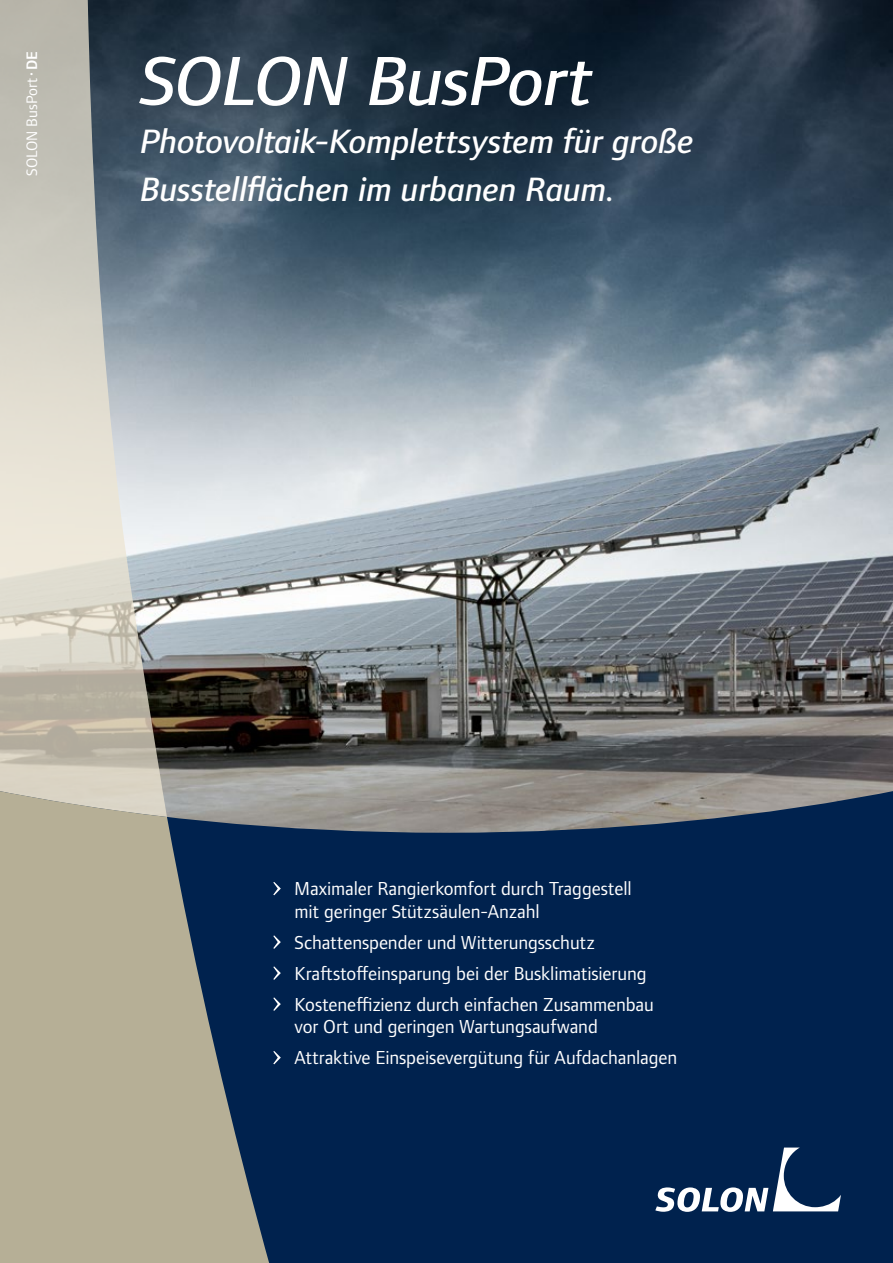
<style>
.page{position:relative;width:893px;height:1263px;background:#fff}
.page>*{position:absolute;margin:0;border:0;box-sizing:border-box;transform-origin:0 0}
.t1{font:italic 72px "Foundry Form Sans Med";letter-spacing:-.015em;color:#fff}
.t2{font:italic 34.95px/48px "Foundry Form Sans Med";letter-spacing:-.01em;color:#fff}
.Titel_Product_Featu{font:19.5px/22.5px "Foundry Form Sans";letter-spacing:-.005em;color:#fff}
.t3{font:15.75px "Foundry Form Sans";color:#fff}
.s1{font-weight:600}
</style>
<div class="page">
<img style="left:167px;top:0;width:726px;height:788px">
<svg style="left:273px;top:788px;width:620px;height:475px;background:#0b2a52"></svg>
<svg style="left:0;top:0;width:167px;height:788px;background:#b3b4af"></svg>
<svg style="left:0;top:788px;width:273px;height:475px;background:#929389"></svg>
<svg style="left:273px;top:882px;width:8px;height:13px"></svg>
<svg style="left:273px;top:935px;width:8px;height:14px"></svg>
<svg style="left:273px;top:966px;width:8px;height:14px"></svg>
<svg style="left:273px;top:997px;width:8px;height:14px"></svg>
<svg style="left:273px;top:1051px;width:8px;height:13px"></svg>
<svg style="left:655px;top:1147px;width:186px;height:65px"></svg>
<p class="t3" style="left:23px;top:176px;width:126px;rotate:-90deg">SOLON BusPort<span class="s1">·DE</span></p>
<p class="t1" style="left:141px;top:41px;width:452px">SOLON BusPort</p>
<p class="t2" style="left:141px;top:118px;width:555px">Photovoltaik-Komplettsystem für große<br>Busstellflächen im urbanen Raum.</p>
<p class="Titel_Product_Featu" style="left:295px;top:877px;width:339px">Maximaler Rangierkomfort durch Traggestell mit geringer Stützsäulen-Anzahl</p>
<p class="Titel_Product_Featu" style="left:295px;top:931px;width:302px">Schattenspender und Witterungsschutz</p>
<p class="Titel_Product_Featu" style="left:295px;top:962px;width:354px">Kraftstoffeinsparung bei der Busklimatisierung</p>
<p class="Titel_Product_Featu" style="left:295px;top:993px;width:361px">Kosteneffizienz durch einfachen Zusammenbau vor Ort und geringen Wartungsaufwand</p>
<p class="Titel_Product_Featu" style="left:295px;top:1046px;width:384px">Attraktive Einspeisevergütung für Aufdachanlagen</p>
</div>
